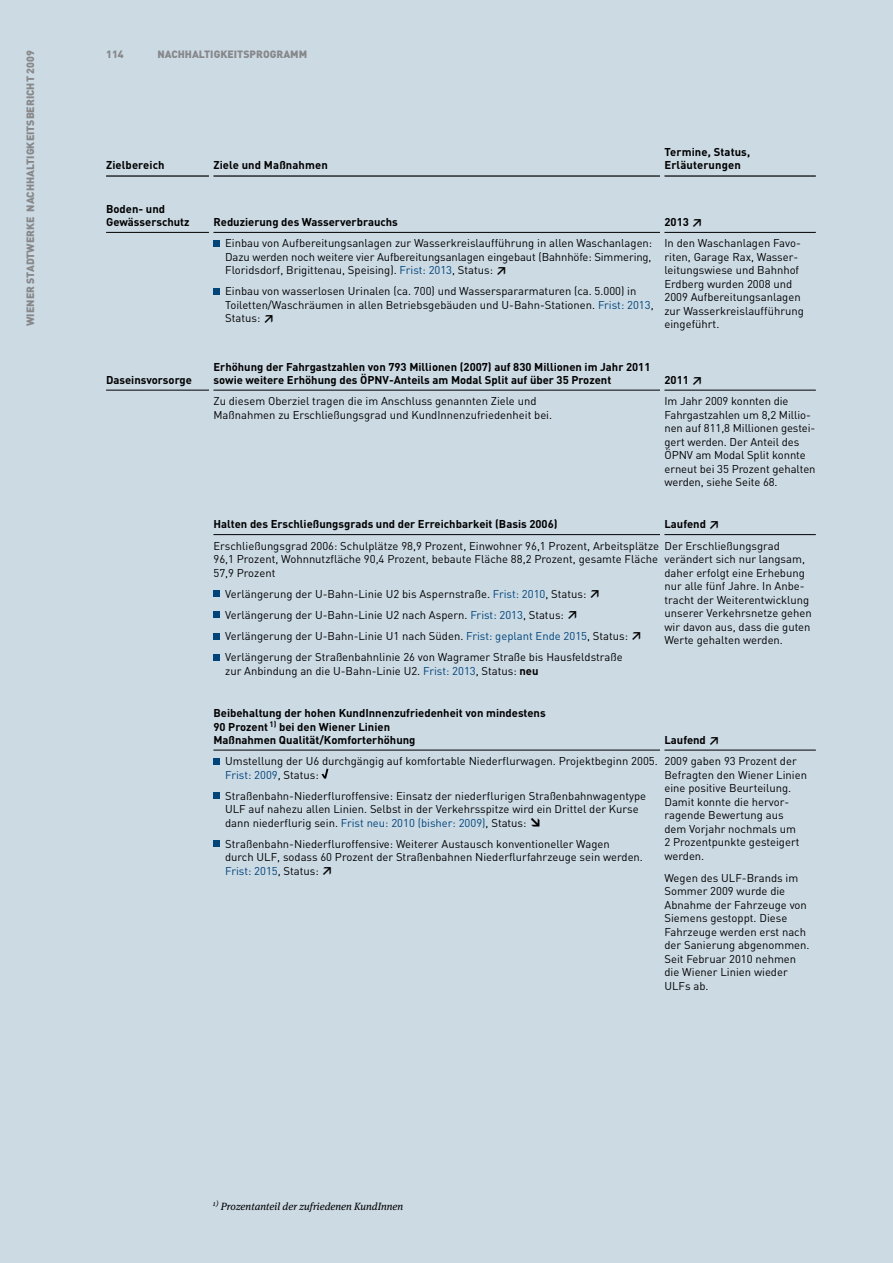
<style>
.page{position:relative;width:893px;height:1263px;background:#ccdae4}
.page>*{position:absolute;margin:0;border:0;box-sizing:border-box;transform-origin:0 0}
.t1{font:11.25px/13.5px "FFDIN";color:#000}
.t2{font:700 11.25px/13.5px "FFDIN";color:#000}
.t3{font:900 10.5px "FFDIN";color:#87888a}
.t4{font:italic 10.5px "Meta Serif Pro";color:#000}
.s1{color:#00447a}
.s2{font-weight:700}
</style>
<div class="page">
<hr style="left:106px;top:175px;width:103px;height:2px;background:#000">
<hr style="left:213px;top:175px;width:447px;height:2px;background:#000">
<hr style="left:664px;top:175px;width:152px;height:2px;background:#000">
<hr style="left:106px;top:232px;width:103px;height:1px;background:#000">
<hr style="left:213px;top:232px;width:447px;height:1px;background:#000">
<hr style="left:664px;top:232px;width:152px;height:1px;background:#000">
<hr style="left:106px;top:390px;width:103px;height:1px;background:#000">
<hr style="left:213px;top:390px;width:447px;height:1px;background:#000">
<hr style="left:664px;top:390px;width:152px;height:1px;background:#000">
<hr style="left:213px;top:534px;width:447px;height:1px;background:#000">
<hr style="left:664px;top:534px;width:152px;height:1px;background:#000">
<hr style="left:213px;top:750px;width:447px;height:1px;background:#000">
<hr style="left:664px;top:750px;width:152px;height:1px;background:#000">
<div style="left:213px;top:240px;width:7px;height:7px;background:#00447a"></div>
<div style="left:213px;top:288px;width:7px;height:7px;background:#00447a"></div>
<div style="left:213px;top:590px;width:7px;height:7px;background:#00447a"></div>
<div style="left:213px;top:612px;width:7px;height:6px;background:#00447a"></div>
<div style="left:213px;top:633px;width:7px;height:6px;background:#00447a"></div>
<div style="left:213px;top:654px;width:7px;height:7px;background:#00447a"></div>
<div style="left:213px;top:758px;width:7px;height:6px;background:#00447a"></div>
<svg style="left:321px;top:769px;width:7px;height:9px"></svg>
<div style="left:213px;top:792px;width:7px;height:7px;background:#00447a"></div>
<div style="left:213px;top:840px;width:7px;height:7px;background:#00447a"></div>
<p class="t3" style="left:23px;top:326px;width:277px;rotate:-90deg">WIENER STADTWERKE NACHHALTIGKEITSBERICHT 2009</p>
<p class="t3" style="left:157px;top:47px;width:151px">NACHHALTIGKEITSPROGRAMM</p>
<p class="t3" style="left:106px;top:47px;width:19px">114</p>
<p class="t2" style="left:664px;top:145px;width:87px">Termine, Status,<br>Erläuterungen</p>
<p class="t2" style="left:106px;top:158px;width:60px">Zielbereich</p>
<p class="t2" style="left:213px;top:158px;width:116px">Ziele und Maßnahmen</p>
<p class="t2" style="left:106px;top:202px;width:85px">Boden- und<br>Gewässerschutz</p>
<p class="t2" style="left:213px;top:215px;width:186px">Reduzierung des Wasserverbrauchs</p>
<p class="t2" style="left:664px;top:215px;width:40px">2013 ≥</p>
<p class="t1" style="left:225px;top:236px;width:429px;text-align:justify">Einbau von Aufbereitungsanlagen zur Wasserkreislaufführung in allen Waschanlagen:<br>Dazu werden noch weitere vier Aufbereitungsanlagen eingebaut (Bahnhöfe: Simmering, Floridsdorf, Brigittenau, Speising). <span class="s1">Frist: 2013</span>, Status: <span class="s2">≥</span></p>
<p class="t1" style="left:664px;top:236px;width:141px">In den Waschanlagen Favo&shy;riten, Garage Rax, Wasser&shy;leitungswiese und Bahnhof<br>Erdberg wurden 2008 und<br>2009 Aufbereitungsanlagen zur Wasserkreislaufführung eingeführt.</p>
<p class="t1" style="left:225px;top:284px;width:430px">Einbau von wasserlosen Urinalen (ca. 700) und Wasserspararmaturen (ca. 5.000) in<br>Toiletten/Waschräumen in allen Betriebsgebäuden und U-Bahn-Stationen. <span class="s1">Frist: 2013</span>,<br>Status: <span class="s2">≥</span></p>
<p class="t2" style="left:106px;top:373px;width:87px">Daseinsvorsorge</p>
<p class="t2" style="left:213px;top:360px;width:439px">Erhöhung der Fahrgastzahlen von 793 Millionen (2007) auf 830 Millionen im Jahr 2011 sowie weitere Erhöhung des ÖPNV-Anteils am Modal Split auf über 35 Prozent</p>
<p class="t2" style="left:664px;top:373px;width:40px">2011 ≥</p>
<p class="t1" style="left:213px;top:394px;width:340px">Zu diesem Oberziel tragen die im Anschluss genannten Ziele und<br>Maßnahmen zu Erschließungsgrad und KundInnenzufriedenheit bei.</p>
<p class="t1" style="left:664px;top:394px;width:153px">Im Jahr 2009 konnten die<br>Fahrgastzahlen um 8,2 Millio&shy;nen auf 811,8 Millionen gestei&shy;gert werden. Der Anteil des<br>ÖPNV am Modal Split konnte erneut bei 35 Prozent gehalten werden, siehe Seite 68.</p>
<p class="t2" style="left:213px;top:517px;width:346px">Halten des Erschließungsgrads und der Erreichbarkeit (Basis 2006)</p>
<p class="t2" style="left:664px;top:517px;width:57px">Laufend ≥</p>
<p class="t1" style="left:213px;top:539px;width:447px;text-align:justify">Erschließungsgrad 2006: Schulplätze 98,9 Prozent, Einwohner 96,1 Prozent, Arbeitsplätze 96,1 Prozent, Wohnnutzfläche 90,4 Prozent, bebaute Fläche 88,2 Prozent, gesamte Fläche 57,9 Prozent</p>
<p class="t1" style="left:664px;top:539px;width:149px">Der Erschließungsgrad verändert sich nur langsam, daher erfolgt eine Erhebung nur alle fünf Jahre. In Anbe&shy;tracht der Weiterentwicklung unserer Verkehrsnetze gehen wir davon aus, dass die guten<br>Werte gehalten werden.</p>
<p class="t1" style="left:225px;top:583px;width:419px;line-height:21.3px">Verlängerung der U-Bahn-Linie U2 bis Aspernstraße. <span class="s1">Frist: 2010</span>, Status: <span class="s2">≥ </span>Verlängerung der U-Bahn-Linie U2 nach Aspern. <span class="s1">Frist: 2013</span>, Status: <span class="s2">≥ </span>Verlängerung der U-Bahn-Linie U1 nach Süden. <span class="s1">Frist: geplant Ende 2015</span>, Status: <span class="s2">≥ </span>Verlängerung der Straßenbahnlinie 26 von Wagramer Straße bis Hausfeldstraße</p>
<p class="t1" style="left:225px;top:664px;width:315px">zur Anbindung an die U-Bahn-Linie U2. <span class="s1">Frist: 2013</span>, Status: <span class="s2">neu</span></p>
<p class="t2" style="left:213px;top:706px;width:334px">Beibehaltung der hohen KundInnenzufriedenheit von mindestens<br>90 Prozent <sup>1)</sup> bei den Wiener Linien<br>Maßnahmen Qualität/Komforterhöhung</p>
<p class="t2" style="left:664px;top:733px;width:57px">Laufend ≥</p>
<p class="t1" style="left:225px;top:754px;width:434px">Umstellung der U6 durchgängig auf komfortable Niederflurwagen. Projektbeginn 2005.<br><span class="s1">Frist: 2009</span>, Status:</p>
<p class="t1" style="left:664px;top:754px;width:144px">2009 gaben 93 Prozent der<br>Befragten den Wiener Linien eine positive Beurteilung.<br>Damit konnte die hervor&shy;ragende Bewertung aus dem Vorjahr nochmals um<br>2 Prozentpunkte gesteigert werden.</p>
<p class="t1" style="left:664px;top:871px;width:147px">Wegen des ULF-Brands im<br>Sommer 2009 wurde die<br>Abnahme der Fahrzeuge von<br>Siemens gestoppt. Diese<br>Fahrzeuge werden erst nach der Sanierung abgenommen.<br>Seit Februar 2010 nehmen die Wiener Linien wieder<br>ULFs ab.</p>
<p class="t1" style="left:225px;top:789px;width:423px">Straßenbahn-Niederfluroffensive: Einsatz der niederflurigen Straßenbahnwagentype<br>ULF auf nahezu allen Linien. Selbst in der Verkehrsspitze wird ein Drittel der Kurse dann niederflurig sein. <span class="s1">Frist neu: 2010 (bisher: 2009)</span>, Status:</p>
<p class="t1" style="left:225px;top:836px;width:419px">Straßenbahn-Niederfluroffensive: Weiterer Austausch konventioneller Wagen<br>durch ULF, sodass 60 Prozent der Straßenbahnen Niederflurfahrzeuge sein werden.<br><span class="s1">Frist: 2015</span>, Status: <span class="s2">≥</span></p>
<p class="t4" style="left:213px;top:1198px;width:192px"><sup>1)</sup> Prozentanteil der zufriedenen KundInnen</p>
</div>
